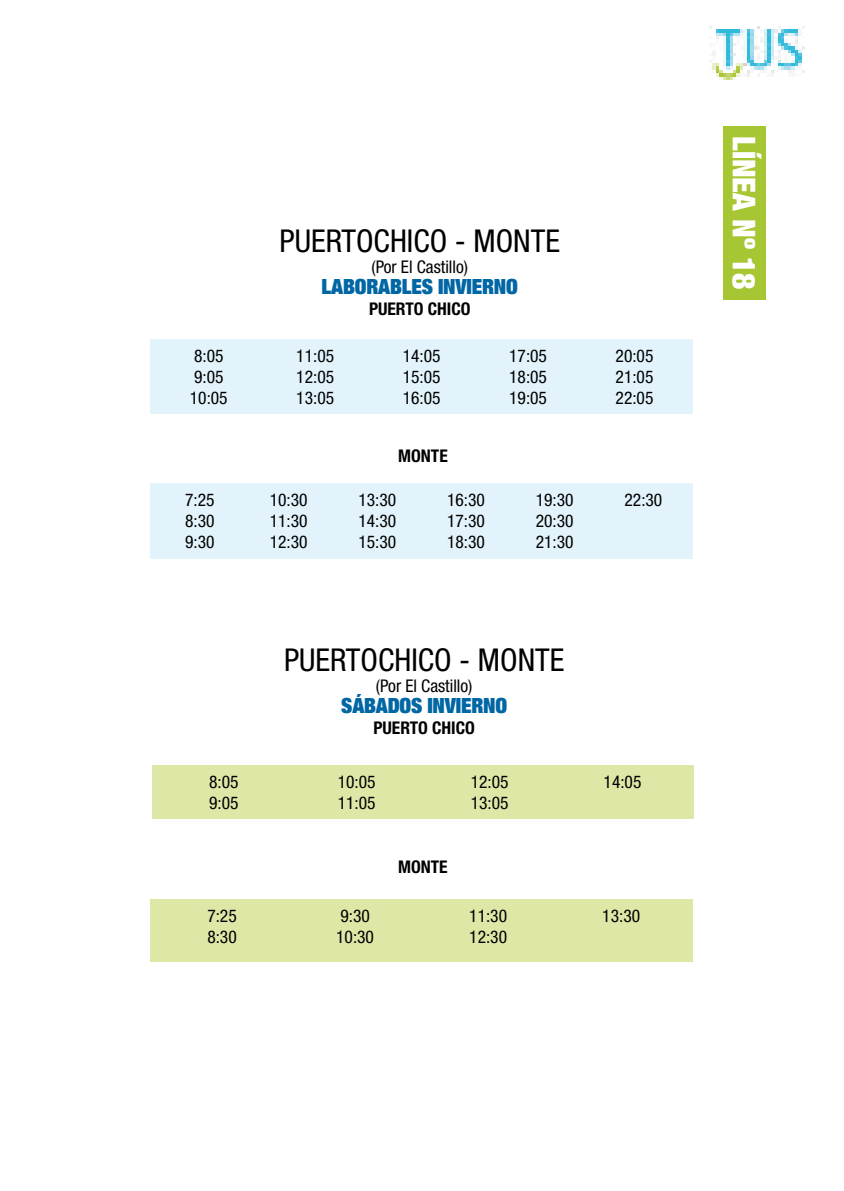
<style>
.page{position:relative;width:844px;height:1191px;background:#fff}
.page>*{position:absolute;margin:0;border:0;box-sizing:border-box;transform-origin:0 0}
.t1{font:condensed 31.5px "Helvetica Neue LT Std";color:#000}
.t2{font:900 condensed 31.5px "Helvetica Neue LT Std";color:#fff}
.t3{font:900 condensed 21px "Helvetica Neue LT Std";letter-spacing:-.01em;color:#0067a4}
.t4{font:condensed 17.5px/21px "Helvetica Neue LT Std";color:#000;text-align:justify}
.t5{font:700 condensed 17.5px "Helvetica Neue LT Std";color:#000}
</style>
<div class="page">
<img style="left:709px;top:27px;width:95px;height:52px">
<div style="left:150px;top:339px;width:542px;height:75px;background:#e2f3fb"></div>
<div style="left:150px;top:483px;width:542px;height:76px;background:#e2f3fb"></div>
<div style="left:152px;top:765px;width:541px;height:54px;background:#dfe7a7"></div>
<div style="left:150px;top:899px;width:542px;height:63px;background:#dfe7a7"></div>
<div style="left:722px;top:126px;width:43px;height:173px;background:#a7c633"></div>
<h1 class="t1" style="left:279px;top:222px;width:282px">PUERTOCHICO - MONTE</h1>
<p class="t4" style="left:371px;top:256px;width:98px">(Por El Castillo)</p>
<p class="t3" style="left:321px;top:273px;width:198px">LABORABLES INVIERNO</p>
<p class="t5" style="left:369px;top:298px;width:103px">PUERTO CHICO</p>
<p class="t4" style="left:190px;top:345px;width:39px;text-align:left">8:05<br>9:05<br>10:05</p>
<p class="t4" style="left:296px;top:345px;width:39px">11:05<br>12:05<br>13:05</p>
<p class="t4" style="left:402px;top:345px;width:39px">14:05<br>15:05<br>16:05</p>
<p class="t4" style="left:509px;top:345px;width:39px">17:05<br>18:05<br>19:05</p>
<p class="t4" style="left:615px;top:345px;width:39px">20:05<br>21:05<br>22:05</p>
<p class="t5" style="left:398px;top:445px;width:51px">MONTE</p>
<p class="t4" style="left:185px;top:489px;width:31px">7:25<br>8:30<br>9:30</p>
<p class="t4" style="left:269px;top:489px;width:39px">10:30<br>11:30<br>12:30</p>
<p class="t4" style="left:358px;top:489px;width:39px">13:30<br>14:30<br>15:30</p>
<p class="t4" style="left:447px;top:489px;width:39px">16:30<br>17:30<br>18:30</p>
<p class="t4" style="left:535px;top:489px;width:39px">19:30<br>20:30<br>21:30</p>
<p class="t4" style="left:624px;top:489px;width:39px">22:30</p>
<h1 class="t1" style="left:284px;top:642px;width:282px">PUERTOCHICO - MONTE</h1>
<p class="t4" style="left:376px;top:675px;width:98px">(Por El Castillo)</p>
<p class="t3" style="left:341px;top:692px;width:167px">SÁBADOS INVIERNO</p>
<p class="t5" style="left:373px;top:717px;width:103px">PUERTO CHICO</p>
<p class="t4" style="left:209px;top:771px;width:31px">8:05<br>9:05</p>
<p class="t4" style="left:338px;top:771px;width:39px">10:05<br>11:05</p>
<p class="t4" style="left:470px;top:771px;width:39px">12:05<br>13:05</p>
<p class="t4" style="left:603px;top:771px;width:39px">14:05</p>
<p class="t5" style="left:398px;top:856px;width:51px">MONTE</p>
<p class="t4" style="left:207px;top:905px;width:31px">7:25<br>8:30</p>
<p class="t4" style="left:336px;top:905px;width:39px">9:30<br>10:30</p>
<p class="t4" style="left:469px;top:905px;width:39px">11:30<br>12:30</p>
<p class="t4" style="left:602px;top:905px;width:39px">13:30</p>
<h1 class="t2" style="left:763px;top:136px;width:155px;rotate:90deg">LÍNEA Nº 18</h1>
</div>
